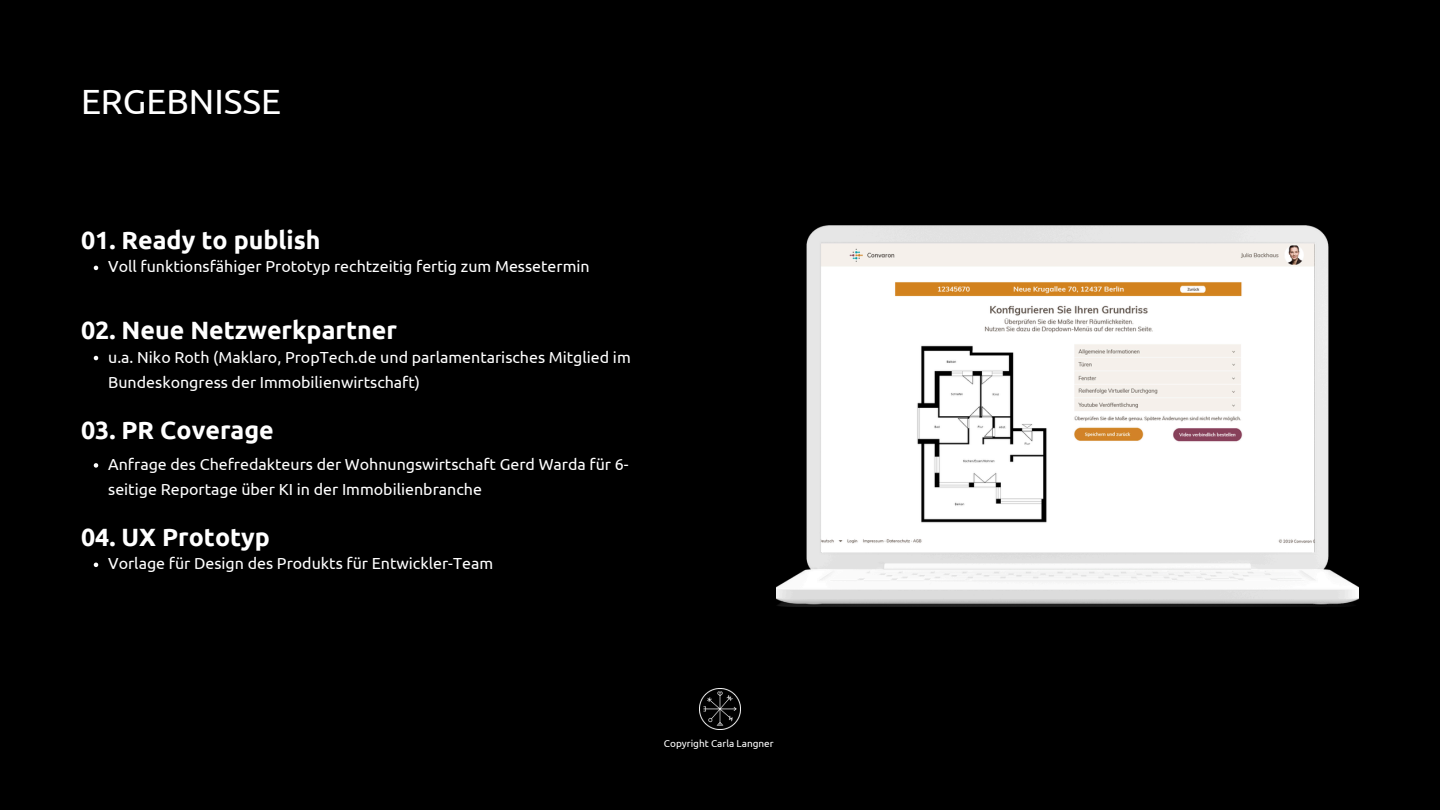
<style>
.page{position:relative;width:1440px;height:810px;background:#000}
.page>*{position:absolute;margin:0;border:0;box-sizing:border-box;transform-origin:0 0}
.t1{font:35px "Ubuntu";color:#fff}
.t2{font:700 25px "Ubuntu";color:#fff}
.t3{font:16px/25.5px "Ubuntu";color:#fff}
.t4{font:10px "Ubuntu";color:#fff}
</style>
<div class="page">
<img style="left:700px;top:689px;width:40px;height:40px">
<img style="left:776px;top:226px;width:583px;height:380px">
<svg style="left:94px;top:266px;width:4px;height:4px"></svg>
<svg style="left:94px;top:356px;width:4px;height:4px"></svg>
<svg style="left:94px;top:463px;width:4px;height:5px"></svg>
<svg style="left:94px;top:563px;width:4px;height:4px"></svg>
<p class="t1" style="left:81px;top:82px;width:202px">ERGEBNISSE</p>
<p class="t2" style="left:81px;top:226px;width:241px">01. Ready to publish</p>
<p class="t3" style="left:108px;top:254px;width:483px">Voll funktionsfähiger Prototyp rechtzeitig fertig zum Messetermin</p>
<p class="t2" style="left:81px;top:316px;width:318px">02. Neue Netzwerkpartner</p>
<h2 class="t3" style="left:108px;top:344px;width:524px">u.a. Niko Roth (Maklaro, PropTech.de und parlamentarisches Mitglied im<br>Bundeskongress der Immobilienwirtschaft)</h2>
<p class="t2" style="left:81px;top:416px;width:194px">03. PR Coverage</p>
<p class="t3" style="left:108px;top:451px;width:522px">Anfrage des Chefredakteurs der Wohnungswirtschaft Gerd Warda für 6- seitige Reportage über KI in der Immobilienbranche</p>
<p class="t2" style="left:81px;top:523px;width:191px">04. UX Prototyp</p>
<h2 class="t3" style="left:108px;top:551px;width:386px">Vorlage für Design des Produkts für Entwickler-Team</h2>
<h2 class="t4" style="left:664px;top:737px;width:111px">Copyright Carla Langner</h2>
</div>
